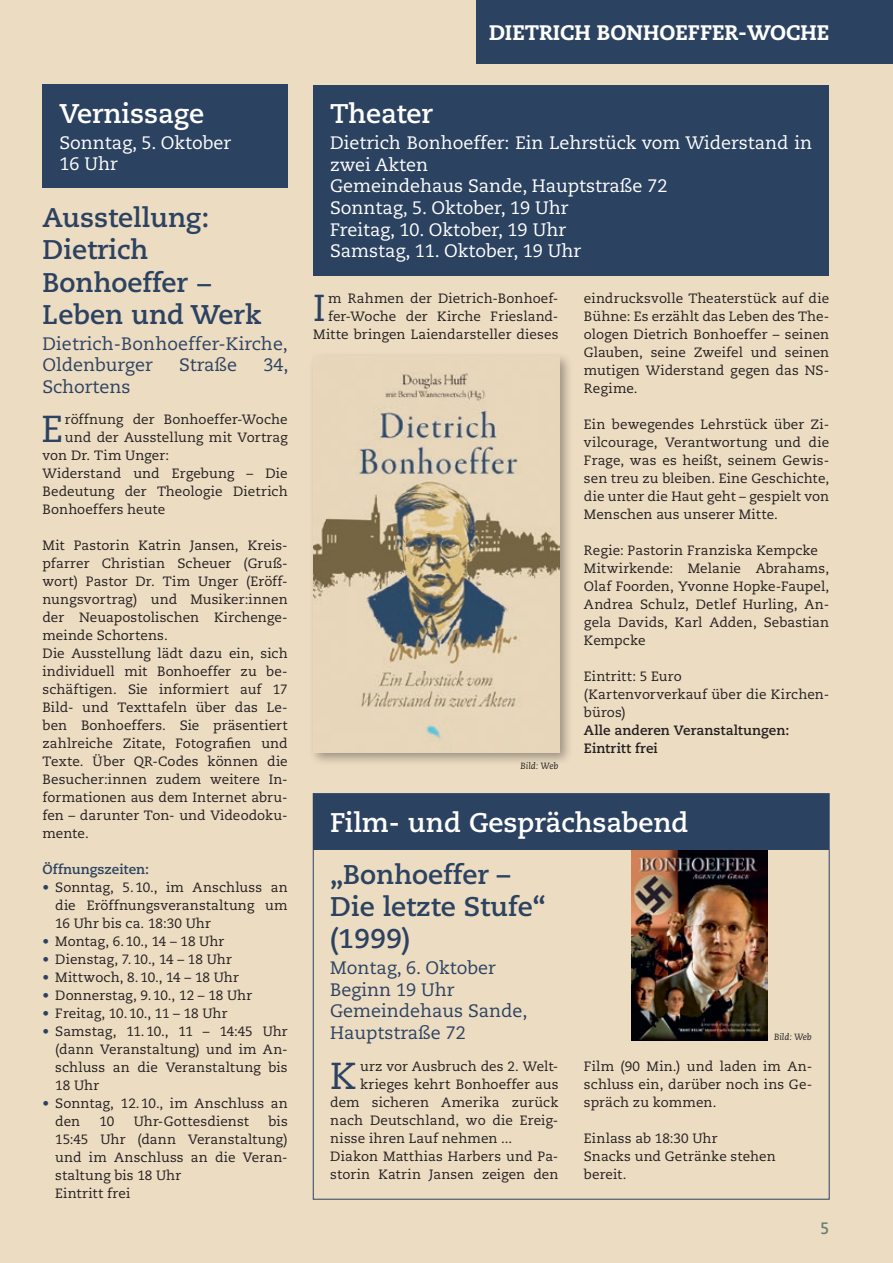
<style>
.page{position:relative;width:893px;height:1263px;background:#ecdcc2}
.page>*{position:absolute;margin:0;border:0;box-sizing:border-box;transform-origin:0 0}
.t1{font:37.5px "Caecilia LT Pro 55 Roman";color:#2c4261}
.t2{font:700 27px/32.4px "Caecilia LT Pro 75";color:#2c4261}
.t3{font:700 27px "Caecilia LT Pro 75";color:#fff}
.t4{font:800 21px "Caecilia LT Pro 85";color:#fff}
.t5{font:18px/21.6px "Caecilia LT Pro 55 Roman";color:#fff}
.t6{font:18px/21.6px "Caecilia LT Pro 55 Roman";color:#2c4261}
.t7{font:700 16.5px "Caecilia LT Pro 75";color:#667d71;scale:.89 1}
.t8{font:13.5px/18px "Caecilia LT Pro 55 Roman";letter-spacing:.01em;color:#231f20}
.t9{font:700 13.5px/18px "Caecilia LT Pro 75";color:#231f20}
.t10{font:13.5px "Caecilia LT Pro 55 Roman";letter-spacing:-.01em;color:#231f20}
.t11{font:700 13.5px "Caecilia LT Pro 75";letter-spacing:.005em;color:#2c4261}
.t12{font:italic 9px "Caecilia LT Pro 56";color:#231f20}
.s1{color:#2c4261}
</style>
<div class="page">
<img style="left:631px;top:849px;width:137px;height:192px">
<div style="left:313px;top:794px;width:516px;height:55px;background:#2c4261"></div>
<div style="left:43px;top:84px;width:245px;height:104px;background:#2c4261"></div>
<div style="left:476px;top:0;width:417px;height:64px;background:#2c4261"></div>
<div style="left:313px;top:85px;width:516px;height:190px;background:#2c4261"></div>
<div style="left:308px;top:351px;width:265px;height:415px;background:#231f20;opacity:.4"></div>
<img style="left:313px;top:356px;width:246px;height:396px">
<h2 class="t3" style="left:60px;top:95px;width:146px">Vernissage</h2>
<h3 class="t5" style="left:60px;top:131px;width:173px">Sonntag, 5. Oktober<br>16 Uhr</h3>
<h2 class="t2" style="left:43px;top:200px;width:221px">Ausstellung:<br>Dietrich<br>Bonhoeffer −<br>Leben und Werk</h2>
<h3 class="t6" style="left:43px;top:332px;width:247px">Dietrich-Bonhoeffer-Kirche,<br>Oldenburger</h3>
<h3 class="t6" style="left:179px;top:354px;width:60px">Straße</h3>
<h3 class="t6" style="left:263px;top:354px;width:27px">34,</h3>
<h3 class="t6" style="left:43px;top:376px;width:90px">Schortens</h3>
<p class="t8" style="left:65px;top:410px;width:224px">röffnung der Bonhoeffer-Woche</p>
<p class="t8" style="left:65px;top:428px;width:224px">und der Ausstellung mit Vortrag</p>
<p class="t8" style="left:43px;top:446px;width:128px">von Dr. Tim Unger:</p>
<p class="t8" style="left:43px;top:464px;width:247px">Widerstand und Ergebung – Die</p>
<p class="t8" style="left:43px;top:482px;width:247px">Bedeutung der Theologie Dietrich</p>
<p class="t8" style="left:43px;top:500px;width:124px">Bonhoeffers heute</p>
<p class="t8" style="left:43px;top:536px;width:247px">Mit Pastorin Katrin Jansen, Kreis&shy;pfarrer Christian Scheuer (Gruß&shy;wort) Pastor Dr. Tim Unger (Eröff&shy;nungsvortrag) und Musiker:innen der Neuapostolischen Kirchenge&shy;meinde Schortens.<br>Die Ausstellung lädt dazu ein, sich individuell mit Bonhoeffer zu be&shy;schäftigen. Sie informiert auf 17<br>Bild- und Texttafeln über das Le&shy;ben Bonhoeffers. Sie präsentiert zahlreiche Zitate, Fotografien und<br>Texte. Über QR-Codes können die<br>Besucher:innen zudem weitere In&shy;formationen aus dem Internet abru&shy;fen – darunter Ton- und Videodoku&shy;mente.</p>
<p class="t11" style="left:43px;top:860px;width:108px">Öffnungszeiten:</p>
<p class="t8" style="left:55px;top:878px;width:234px;text-align:justify;text-indent:-13px"><span class="s1">•</span> Sonntag, 5.10., im Anschluss an die Eröffnungsveranstaltung um 16 Uhr bis ca. 18:30 Uhr</p>
<p class="t10" style="left:43px;top:932px;width:183px"><span class="s1">•</span> Montag, 6.10., 14 – 18 Uhr</p>
<p class="t8" style="left:43px;top:950px;width:191px"><span class="s1">•</span> Dienstag, 7.10., 14 – 18 Uhr</p>
<p class="t8" style="left:43px;top:968px;width:198px"><span class="s1">•</span> Mittwoch, 8.10., 14 – 18 Uhr</p>
<p class="t8" style="left:43px;top:986px;width:211px"><span class="s1">•</span> Donnerstag, 9.10., 12 – 18 Uhr</p>
<p class="t8" style="left:43px;top:1004px;width:187px"><span class="s1">•</span> Freitag, 10.10., 11 – 18 Uhr</p>
<p class="t8" style="left:55px;top:1022px;width:234px;text-align:justify;text-indent:-13px"><span class="s1">•</span> Samstag, 11.10., 11 – 14:45 Uhr (dann Veranstaltung) und im An&shy;schluss an die Veranstaltung bis 18 Uhr</p>
<p class="t8" style="left:55px;top:1094px;width:234px;text-indent:-13px"><span class="s1">•</span> Sonntag, 12.10., im Anschluss an den</p>
<h1 class="t1" style="left:41px;top:404px;width:23px">E</h1>
<p class="t8" style="left:55px;top:1112px;width:234px;text-indent:213px">bis<br>15:45 Uhr (dann Veranstaltung) und im Anschluss an die Veran&shy;staltung bis 18 Uhr<br>Eintritt frei</p>
<p class="t8" style="left:100px;top:1112px;width:16px">10</p>
<p class="t8" style="left:134px;top:1112px;width:117px">Uhr-Gottesdienst</p>
<h3 class="t4" style="left:489px;top:18px;width:342px">DIETRICH BONHOEFFER-WOCHE</h3>
<h2 class="t3" style="left:330px;top:96px;width:104px">Theater</h2>
<h3 class="t5" style="left:330px;top:132px;width:483px">Dietrich Bonhoeffer: Ein Lehrstück vom Widerstand in zwei Akten<br>Gemeindehaus Sande, Hauptstraße 72<br>Sonntag, 5. Oktober, 19 Uhr<br>Freitag, 10. Oktober, 19 Uhr<br>Samstag, 11. Oktober, 19 Uhr</h3>
<p class="t8" style="left:313px;top:289px;width:247px;text-align:right">m Rahmen der Dietrich-Bonhoef&shy;fer-Woche der Kirche Friesland-<br>Mitte bringen Laiendarsteller dieses</p>
<p class="t8" style="left:584px;top:289px;width:247px;text-align:justify">eindrucksvolle Theaterstück auf die Bühne: Es erzählt das Leben des The&shy;ologen Dietrich Bonhoeffer – seinen Glauben, seine Zweifel und seinen mutigen Widerstand gegen das NS-Regime.</p>
<p class="t8" style="left:584px;top:415px;width:247px;text-align:justify">Ein bewegendes Lehrstück über Zi&shy;vilcourage, Verantwortung und die Frage, was es heißt, seinem Gewis&shy;sen treu zu bleiben. Eine Geschichte, die unter die Haut geht – gespielt von Menschen aus unserer Mitte.</p>
<p class="t8" style="left:584px;top:541px;width:247px">Regie: Pastorin Franziska Kempcke<br>Mitwirkende: Melanie Abrahams,<br>Olaf Foorden, Yvonne Hopke-Faupel,<br>Andrea Schulz, Detlef Hurling, An&shy;gela Davids, Karl Adden, Sebastian<br>Kempcke</p>
<p class="t8" style="left:584px;top:667px;width:247px">Eintritt: 5 Euro<br>(Kartenvorverkauf über die Kirchen&shy;büros)</p>
<p class="t9" style="left:584px;top:721px;width:207px">Alle anderen Veranstaltungen:<br>Eintritt frei</p>
<h1 class="t1" style="left:313px;top:283px;width:14px">I</h1>
<p class="t12" style="left:520px;top:760px;width:39px">Bild: Web</p>
<h2 class="t3" style="left:330px;top:804px;width:360px">Film- und Gesprächsabend</h2>
<h2 class="t2" style="left:330px;top:857px;width:217px">„Bonhoeffer –<br>Die letzte Stufe“ (1999)</h2>
<h3 class="t6" style="left:330px;top:957px;width:199px">Montag, 6. Oktober<br>Beginn 19 Uhr<br>Gemeindehaus Sande,<br>Hauptstraße 72</h3>
<p class="t8" style="left:360px;top:1057px;width:200px">urz vor Ausbruch des 2. Welt-</p>
<p class="t8" style="left:360px;top:1075px;width:200px">krieges kehrt Bonhoeffer aus</p>
<p class="t8" style="left:330px;top:1093px;width:230px">dem sicheren Amerika zurück</p>
<p class="t8" style="left:330px;top:1111px;width:230px">nach Deutschland, wo die Ereig-</p>
<p class="t8" style="left:330px;top:1129px;width:183px">nisse ihren Lauf nehmen ...</p>
<p class="t8" style="left:330px;top:1147px;width:230px">Diakon Matthias Harbers und Pa-</p>
<p class="t8" style="left:330px;top:1165px;width:230px">storin Katrin Jansen zeigen den</p>
<p class="t12" style="left:774px;top:1031px;width:39px">Bild: Web</p>
<p class="t8" style="left:584px;top:1057px;width:230px;text-align:justify">Film (90 Min.) und laden im An&shy;schluss ein, darüber noch ins Ge&shy;spräch zu kommen.</p>
<p class="t8" style="left:584px;top:1129px;width:193px">Einlass ab 18:30 Uhr<br>Snacks und Getränke stehen bereit.</p>
<h1 class="t1" style="left:330px;top:1051px;width:28px">K</h1>
<p class="t7" style="left:820px;top:1217px;width:11px">5</p>
</div>
